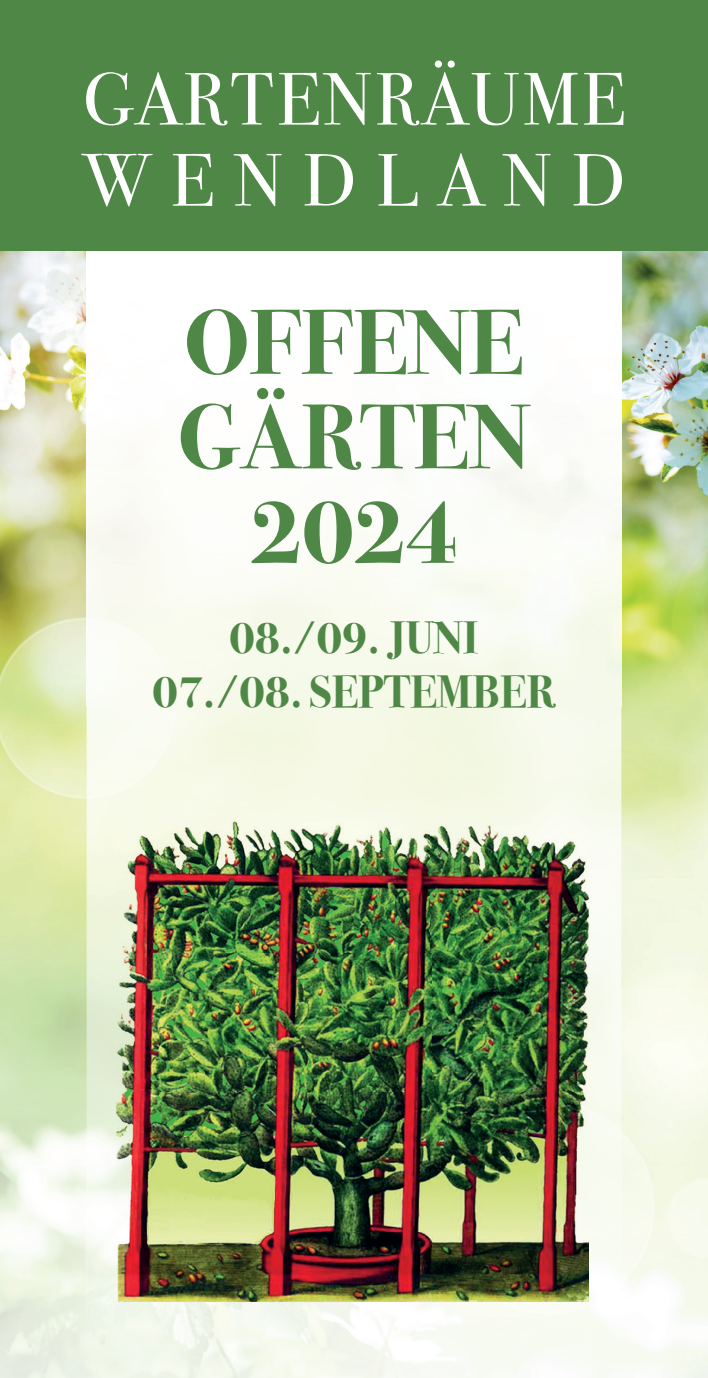
<style>
.page{position:relative;width:708px;height:1378px;background:#fff}
.page>*{position:absolute;margin:0;border:0;box-sizing:border-box;transform-origin:0 0}
.t1{font:700 92.25px/94.5px "Bodoni Svty Two OSITCTT";color:#4f8846}
.t2{font:700 92.25px "Bodoni Svty Two ITCTT";color:#4f8846}
.t3{font:74.25px/81px "Bodoni Svty Two ITCTT";letter-spacing:.045em;color:#fff}
.t4{font:700 45px/54px "Bodoni Svty Two ITCTT";color:#4f8846;text-align:center}
</style>
<div class="page">
<img style="left:0;top:251px;width:708px;height:455px">
<img style="left:0;top:706px;width:87px;height:448px">
<img style="left:87px;top:251px;width:534px;height:602px">
<img style="left:545px;top:853px;width:76px;height:514px">
<img style="left:163px;top:1301px;width:382px;height:66px">
<div style="left:0;top:0;width:708px;height:251px;background:#4f8846"></div>
<img style="left:115px;top:814px;width:474px;height:487px">
<h2 class="t3" style="left:83px;top:51px;width:544px">GARTENRÄUME<br>WENDLAND</h2>
<h1 class="t1" style="left:178px;top:296px;width:354px">OFFENE<br>GÄRTEN</h1>
<h1 class="t2" style="left:250px;top:455px;width:209px">2024</h1>
<p class="t4" style="left:152px;top:607px;width:405px">08./09. JUNI<br>07./08. SEPTEMBER</p>
</div>
